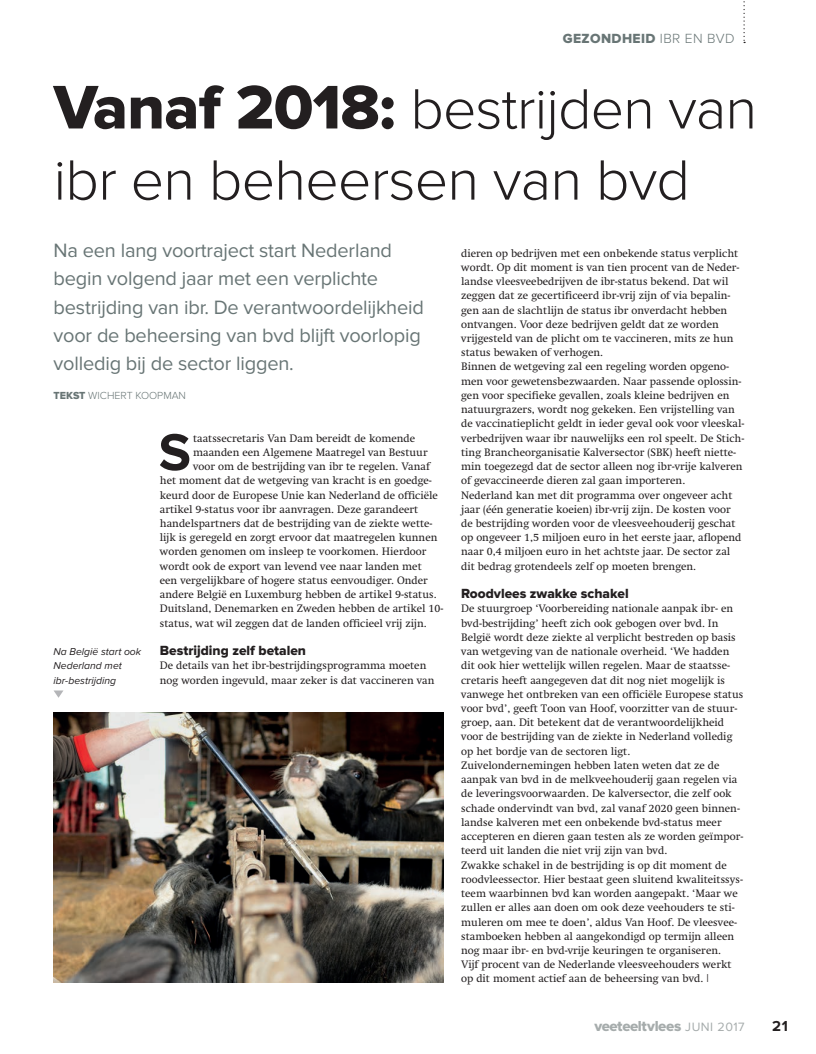
<style>
.page{position:relative;width:816px;height:1054px;background:#fff}
.page>*{position:absolute;margin:0;border:0;box-sizing:border-box;transform-origin:0 0}
.t1{font:300 58.75px/71.1px "Proxima Nova";letter-spacing:-.01em;color:#231f20}
.t2{font:700 53.62px "Proxima Nova";color:#231f20}
.t3{font:20px/28.5px "Proxima Nova";letter-spacing:-.01em;color:#687575}
.t4{font:15px "Proxima Nova Extrabld";letter-spacing:-.025em;color:#a6acac}
.t5{font:700 15px "Proxima Nova";color:#231f20}
.t6{font:13.75px "Proxima Nova Extrabld";color:#231f20}
.t7{font:13.75px "Proxima Nova Extrabld";color:#687575}
.t8{font:11px/14.2px "Swift LT Pro";color:#231f20}
.t9{font:300 10.62px "Proxima Nova";color:#687575}
.t10{font:italic 10.38px/14.2px "Proxima Nova";color:#231f20}
.s1{font-family:"Proxima Nova";font-weight:300}
.s2{font-family:"Proxima Nova Extrabld";font-weight:400;font-size:63.75px}
.s3{font-family:"Proxima Nova Extrabld";font-weight:400}
.s4{font-family:"Univers LT Pro 45";font-weight:300}
.s5{font-family:"Proxima Nova";font-size:12.5px}
</style>
<div class="page">
<img style="left:54px;top:712px;width:389px;height:270px">
<svg style="left:54px;top:690px;width:9px;height:7px"></svg>
<svg style="left:743px;top:1px;width:2px;height:42px"></svg>
<p class="t7" style="left:563px;top:31px;width:173px">GEZONDHEID <span class="s1">IBR EN BVD</span></p>
<h1 class="t1" style="left:54px;top:74px;width:705px"><span class="s2">Vanaf 2018:</span> bestrijden van ibr en beheersen van bvd</h1>
<h3 class="t3" style="left:54px;top:236px;width:372px">Na een lang voortraject start Nederland begin volgend jaar met een verplichte bestrijding van ibr. De verantwoordelijkheid voor de beheersing van bvd blijft voorlopig volledig bij de sector liggen.</h3>
<p class="t9" style="left:54px;top:389px;width:134px"><span class="s3">TEKST</span> WICHERT KOOPMAN</p>
<p class="t10" style="left:54px;top:644px;width:89px">Na België start ook<br>Nederland met ibr-bestrijding</p>
<h2 class="t2" style="left:159px;top:421px;width:34px">S</h2>
<p class="t8" style="left:193px;top:430px;width:224px">taatssecretaris Van Dam bereidt de komende</p>
<p class="t8" style="left:193px;top:445px;width:236px">maanden een Algemene Maatregel van Bestuur</p>
<p class="t8" style="left:193px;top:459px;width:238px">voor om de bestrĳding van ibr te regelen. Vanaf</p>
<p class="t8" style="left:160px;top:473px;width:273px">het moment dat de wetgeving van kracht is en goedge-</p>
<p class="t8" style="left:160px;top:487px;width:280px">keurd door de Europese Unie kan Nederland de officiële</p>
<p class="t8" style="left:160px;top:501px;width:260px">artikel 9-status voor ibr aanvragen. Deze garandeert</p>
<p class="t8" style="left:160px;top:516px;width:274px">handelspartners dat de bestrĳding van de ziekte wette-</p>
<p class="t8" style="left:160px;top:530px;width:279px">lĳk is geregeld en zorgt ervoor dat maatregelen kunnen</p>
<p class="t8" style="left:160px;top:544px;width:268px">worden genomen om insleep te voorkomen. Hierdoor</p>
<p class="t8" style="left:160px;top:558px;width:263px">wordt ook de export van levend vee naar landen met</p>
<p class="t8" style="left:160px;top:573px;width:269px">een vergelĳkbare of hogere status eenvoudiger. Onder</p>
<p class="t8" style="left:160px;top:587px;width:278px">andere België en Luxemburg hebben de artikel 9-status.</p>
<p class="t8" style="left:160px;top:601px;width:285px">Duitsland, Denemarken en Zweden hebben de artikel 10-</p>
<p class="t8" style="left:160px;top:615px;width:268px">status, wat wil zeggen dat de landen officieel vrĳ zĳn.</p>
<p class="t6" style="left:160px;top:642px;width:148px">Bestrijding zelf betalen</p>
<p class="t8" style="left:160px;top:658px;width:276px">De details van het ibr-bestrĳdingsprogramma moeten nog worden ingevuld, maar zeker is dat vaccineren van</p>
<p class="t8" style="left:461px;top:246px;width:285px">dieren op bedrĳven met een onbekende status verplicht wordt. Op dit moment is van tien procent van de Neder&shy;landse vleesveebedrĳven de ibr-status bekend. Dat wil zeggen dat ze gecertificeerd ibr-vrĳ zĳn of via bepalin&shy;gen aan de slachtlĳn de status ibr onverdacht hebben ontvangen. Voor deze bedrĳven geldt dat ze worden vrĳgesteld van de plicht om te vaccineren, mits ze hun status bewaken of verhogen.<br>Binnen de wetgeving zal een regeling worden opgeno&shy;men voor gewetensbezwaarden. Naar passende oplossin&shy;gen voor specifieke gevallen, zoals kleine bedrĳven en natuurgrazers, wordt nog gekeken. Een vrĳstelling van de vaccinatieplicht geldt in ieder geval ook voor vleeskal&shy;verbedrĳven waar ibr nauwelĳks een rol speelt. De Stich&shy;ting Brancheorganisatie Kalversector (SBK) heeft niette&shy;min toegezegd dat de sector alleen nog ibr-vrĳe kalveren of gevaccineerde dieren zal gaan importeren.<br>Nederland kan met dit programma over ongeveer acht jaar (één generatie koeien) ibr-vrĳ zĳn. De kosten voor de bestrĳding worden voor de vleesveehouderĳ geschat op ongeveer 1,5 miljoen euro in het eerste jaar, aflopend naar 0,4 miljoen euro in het achtste jaar. De sector zal dit bedrag grotendeels zelf op moeten brengen.</p>
<p class="t6" style="left:461px;top:585px;width:169px">Roodvlees zwakke schakel</p>
<p class="t8" style="left:461px;top:601px;width:284px">De stuurgroep ‘Voorbereiding nationale aanpak ibr- en bvd-bestrĳding’ heeft zich ook gebogen over bvd. In België wordt deze ziekte al verplicht bestreden op basis van wetgeving van de nationale overheid. ‘We hadden dit ook hier wettelĳk willen regelen. Maar de staatsse&shy;cretaris heeft aangegeven dat dit nog niet mogelĳk is vanwege het ontbreken van een officiële Europese status voor bvd’, geeft Toon van Hoof, voorzitter van de stuur&shy;groep, aan. Dit betekent dat de verantwoordelĳkheid voor de bestrĳding van de ziekte in Nederland volledig op het bordje van de sectoren ligt.<br>Zuivelondernemingen hebben laten weten dat ze de aanpak van bvd in de melkveehouderĳ gaan regelen via de leveringsvoorwaarden. De kalversector, die zelf ook schade ondervindt van bvd, zal vanaf 2020 geen binnen&shy;landse kalveren met een onbekende bvd-status meer accepteren en dieren gaan testen als ze worden geïmpor&shy;teerd uit landen die niet vrĳ zĳn van bvd.<br>Zwakke schakel in de bestrĳding is op dit moment de roodvleessector. Hier bestaat geen sluitend kwaliteitssys&shy;teem waarbinnen bvd kan worden aangepakt. ‘Maar we zullen er alles aan doen om ook deze veehouders te sti&shy;muleren om mee te doen’, aldus Van Hoof. De vleesvee&shy;stamboeken hebben al aangekondigd op termĳn alleen nog maar ibr- en bvd-vrĳe keuringen te organiseren.<br>Vĳf procent van de Nederlande vleesveehouders werkt op dit moment actief aan de beheersing van bvd. <span class="s4">l</span></p>
<h3 class="t4" style="left:594px;top:1017px;width:152px">veeteeltvlees <span class="s5">JUNI 2017</span></h3>
<h3 class="t5" style="left:772px;top:1017px;width:17px">21</h3>
</div>
